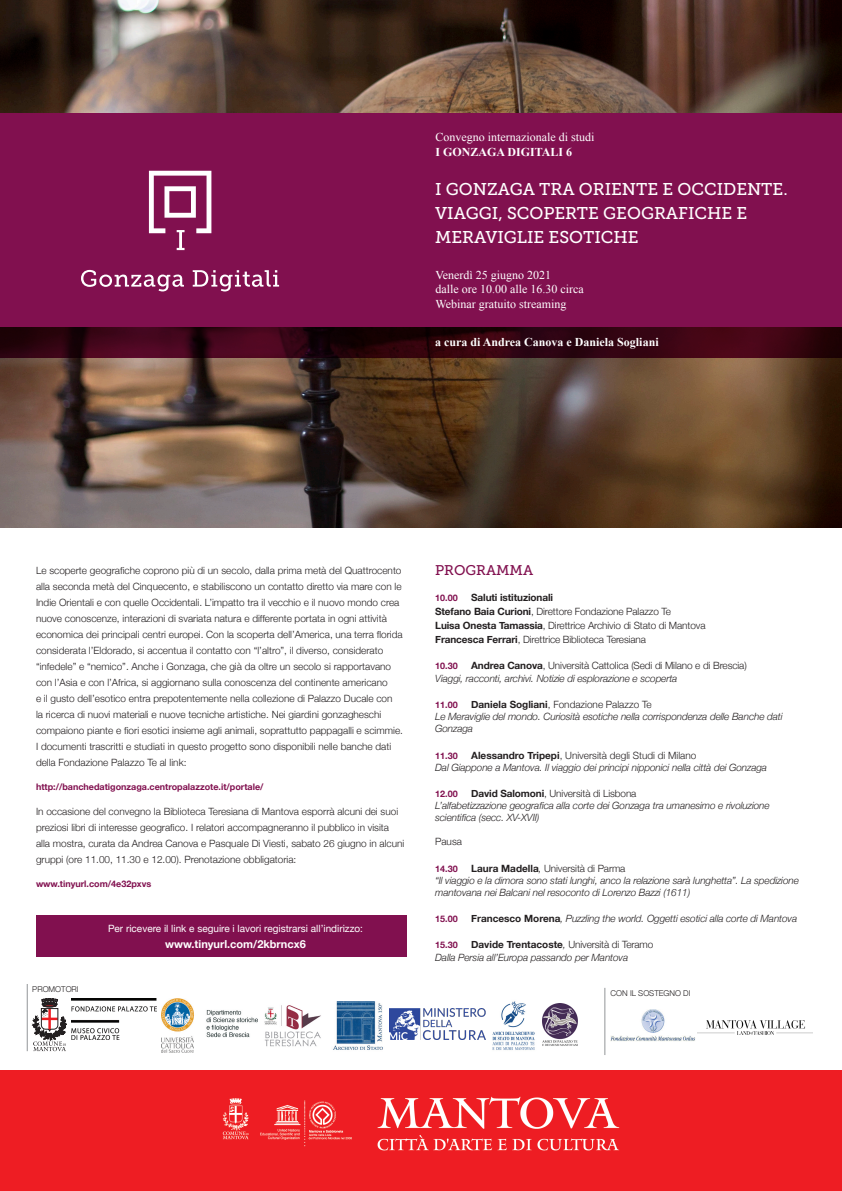
<style>
.page{position:relative;width:842px;height:1191px;background:#fff}
.page>*{position:absolute;margin:0;border:0;box-sizing:border-box;transform-origin:0 0}
.t1{font:17px/24px "Museo Slab 500";color:#fff}
.giorno{font:14px "Museo Slab 500";color:#81104f}
.t2{font:12px "Times New Roman";color:#fff}
.t3{font:700 12px "Times New Roman";color:#fff}
.testo_normale{font:700 11px "Helvetica Neue";color:#fff}
.testo_normale-2{font:300 10px/16px "Helvetica Neue";color:#231f20}
.testo_normale-3{font:italic 300 10px/12px "Helvetica Neue";letter-spacing:-.01em;color:#231f20}
.ora_e_titolo{font:italic 300 10px/12px "Helvetica Neue";letter-spacing:-.01em;color:#231f20}
.testo_normale-4{font:10px "Helvetica Neue";color:#fff}
.ora_e_titolo-2{font:300 10px "Helvetica Neue";letter-spacing:-.01em;color:#231f20}
.testo_normale-5{font:700 10px "Helvetica Neue";letter-spacing:-.01em;color:#231f20}
.testo_normale-6{font:700 9px "Helvetica Neue";color:#81104f}
.ora_e_titolo-3{font:700 9px "Helvetica Neue";color:#81104f}
.testo_normale-7{font:300 8px "Helvetica Neue";color:#231f20}
.s1{font-weight:700}
.s2{font-weight:700;font-style:normal}
.s3{font-style:normal}
.s4{font-style:italic}
</style>
<div class="page">
<div style="left:36px;top:915px;width:371px;height:41px;background:#81104f"></div>
<div style="left:0;top:1070px;width:842px;height:121px;background:#ee1d23"></div>
<img style="left:222px;top:1096px;width:398px;height:55px">
<img style="left:0;top:0;width:842px;height:527px">
<svg style="left:0;top:327px;width:842px;height:30px;background:#330411"></svg>
<img style="left:611px;top:1009px;width:84px;height:32px">
<hr style="left:605px;top:987px;width:1px;height:68px;background:#939598">
<svg style="left:33px;top:998px;width:33px;height:53px"></svg>
<img style="left:333px;top:1001px;width:50px;height:49px">
<hr style="left:27px;top:984px;width:1px;height:67px;background:#939598">
<div style="left:0;top:114px;width:842px;height:213px;background:#81104f"></div>
<svg style="left:81px;top:270px;width:103px;height:21px"></svg>
<svg style="left:193px;top:270px;width:86px;height:21px"></svg>
<svg style="left:149px;top:171px;width:62px;height:79px"></svg>
<img style="left:492px;top:1001px;width:43px;height:49px">
<img style="left:162px;top:998px;width:95px;height:54px">
<img style="left:697px;top:1020px;width:116px;height:14px">
<img style="left:71px;top:998px;width:85px;height:41px">
<img style="left:264px;top:1005px;width:57px;height:42px">
<img style="left:389px;top:1008px;width:96px;height:31px">
<img style="left:542px;top:1003px;width:35px;height:43px">
<p class="t2" style="left:435px;top:129px;width:160px">Convegno internazionale di studi</p>
<p class="t3" style="left:435px;top:143px;width:138px">I GONZAGA DIGITALI 6</p>
<p class="t1" style="left:435px;top:178px;width:354px">I GONZAGA TRA ORIENTE E OCCIDENTE.<br>VIAGGI, SCOPERTE GEOGRAFICHE E<br>MERAVIGLIE ESOTICHE</p>
<p class="t2" style="left:435px;top:267px;width:117px">Venerdì 25 giugno 2021</p>
<p class="t2" style="left:435px;top:281px;width:150px">dalle ore 10.00 alle 16.30 circa</p>
<p class="t2" style="left:435px;top:295px;width:133px">Webinar gratuito streaming</p>
<p class="t3" style="left:435px;top:334px;width:225px">a cura di Andrea Canova e Daniela Sogliani</p>
<p class="testo_normale-2" style="left:36px;top:562px;width:368px">Le scoperte geografiche coprono più di un secolo, dalla prima metà del Quattrocento alla seconda metà del Cinquecento, e stabiliscono un contatto diretto via mare con le Indie Orientali e con quelle Occidentali. L’impatto tra il vecchio e il nuovo mondo crea nuove conoscenze, interazioni di svariata natura e differente portata in ogni attività economica dei principali centri europei. Con la scoperta dell’America, una terra florida considerata l’Eldorado, si accentua il contatto con “l’altro”, il diverso, considerato “infedele” e “nemico”. Anche i Gonzaga, che già da oltre un secolo si rapportavano con l’Asia e con l’Africa, si aggiornano sulla conoscenza del continente americano<br>e il gusto dell’esotico entra prepotentemente nella collezione di Palazzo Ducale con<br>la ricerca di nuovi materiali e nuove tecniche artistiche. Nei giardini gonzagheschi compaiono piante e fiori esotici insieme agli animali, soprattutto pappagalli e scimmie.<br>I documenti trascritti e studiati in questo progetto sono disponibili nelle banche dati della Fondazione Palazzo Te al link:</p>
<p class="testo_normale-6" style="left:36px;top:781px;width:229px">http://banchedatigonzaga.centropalazzote.it/portale/</p>
<p class="testo_normale-2" style="left:36px;top:803px;width:370px">In occasione del convegno la Biblioteca Teresiana di Mantova esporrà alcuni dei suoi preziosi libri di interesse geografico. I relatori accompagneranno il pubblico in visita alla mostra, curata da Andrea Canova e Pasquale Di Viesti, sabato 26 giugno in alcuni gruppi (ore 11.00, 11.30 e 12.00). Prenotazione obbligatoria:</p>
<p class="testo_normale-6" style="left:36px;top:878px;width:117px">www.tinyurl.com/4e32pxvs</p>
<p class="testo_normale-4" style="left:108px;top:922px;width:256px">Per ricevere il link e seguire i lavori registrarsi all’indirizzo:</p>
<p class="testo_normale" style="left:165px;top:937px;width:142px">www.tinyurl.com/2kbrncx6</p>
<p class="testo_normale-7" style="left:32px;top:984px;width:48px">PROMOTORI</p>
<p class="giorno" style="left:435px;top:562px;width:99px">PROGRAMMA</p>
<p class="testo_normale-6" style="left:435px;top:592px;width:24px">10.00</p>
<p class="testo_normale-5" style="left:471px;top:591px;width:83px">Saluti istituzionali</p>
<p class="testo_normale-2" style="left:435px;top:603px;width:237px"><span class="s1">Stefano Baia Curioni</span>, Direttore Fondazione Palazzo Te</p>
<p class="testo_normale-2" style="left:435px;top:617px;width:272px"><span class="s1">Luisa Onesta Tamassia</span>, Direttrice Archivio di Stato di Mantova</p>
<p class="testo_normale-2" style="left:435px;top:631px;width:212px"><span class="s1">Francesca Ferrari</span>, Direttrice Biblioteca Teresiana</p>
<p class="testo_normale-6" style="left:435px;top:660px;width:24px">10.30</p>
<p class="testo_normale-3" style="left:435px;top:659px;width:313px;line-height:12.6px;text-indent:36px"><span class="s2">Andrea Canova</span><span class="s3">, Università Cattolica (Sedi di Milano e di Brescia)<br></span>Viaggi, racconti, archivi. Notizie di esplorazione e scoperta</p>
<p class="testo_normale-6" style="left:435px;top:699px;width:24px">11.00</p>
<p class="testo_normale-3" style="left:435px;top:699px;width:349px;text-indent:36px"><span class="s2">Daniela Sogliani</span><span class="s3">, Fondazione Palazzo Te<br></span>Le Meraviglie del mondo. Curiosità esotiche nella corrispondenza delle Banche dati<br>Gonzaga</p>
<p class="ora_e_titolo-3" style="left:435px;top:749px;width:24px">11.30</p>
<p class="ora_e_titolo" style="left:435px;top:749px;width:333px;text-indent:36px"><span class="s2">Alessandro Tripepi</span><span class="s3">, Università degli Studi di Milano<br></span>Dal Giappone a Mantova. Il viaggio dei principi nipponici nella città dei Gonzaga</p>
<p class="testo_normale-6" style="left:435px;top:787px;width:24px">12.00</p>
<p class="testo_normale-3" style="left:435px;top:787px;width:336px;text-indent:36px"><span class="s2">David Salomoni</span><span class="s3">, Università di Lisbona<br></span>L’alfabetizzazione geografica alla corte dei Gonzaga tra umanesimo e rivoluzione scientifica (secc. XV-XVII)</p>
<p class="testo_normale-2" style="left:435px;top:833px;width:28px">Pausa</p>
<p class="testo_normale-6" style="left:435px;top:863px;width:24px">14.30</p>
<p class="testo_normale-3" style="left:435px;top:862px;width:365px;text-indent:36px"><span class="s2">Laura Madella</span>, <span class="s3">Università di Parma<br></span>“Il viaggio e la dimora sono stati lunghi, anco la relazione sarà lunghetta”. La spedizione mantovana nei Balcani nel resoconto di Lorenzo Bazzi (1611)</p>
<p class="ora_e_titolo-3" style="left:435px;top:913px;width:24px">15.00</p>
<p class="ora_e_titolo" style="left:471px;top:912px;width:328px"><span class="s2">Francesco Morena</span>, Puzzling the world. Oggetti esotici alla corte di Mantova</p>
<p class="ora_e_titolo-3" style="left:435px;top:939px;width:24px">15.30</p>
<p class="ora_e_titolo-2" style="left:471px;top:938px;width:184px"><span class="s1">Davide Trentacoste</span><span class="s4">,</span> Università di Teramo</p>
<p class="ora_e_titolo" style="left:435px;top:951px;width:195px">Dalla Persia all’Europa passando per Mantova</p>
<p class="testo_normale-7" style="left:611px;top:987px;width:81px">CON IL SOSTEGNO DI</p>
</div>
